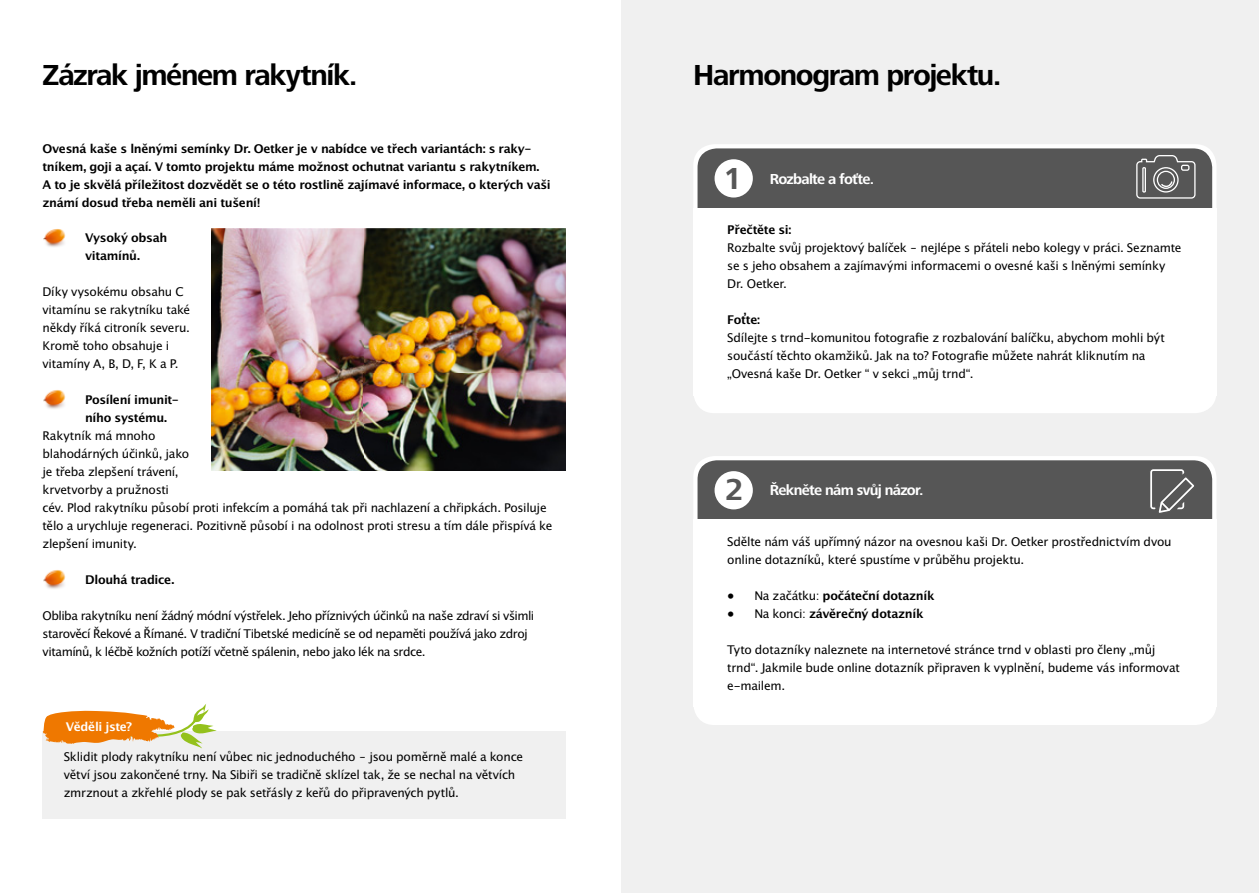
<style>
.page{position:relative;width:1259px;height:893px;background:#fff}
.page>*{position:absolute;margin:0;border:0;box-sizing:border-box;transform-origin:0 0}
.t1{font:700 31.5px "Frutiger Next LTW1 G";color:#565656}
.t2{font:700 30px "Frutiger Next LTW1 G";letter-spacing:-.045em;color:#000}
.t3{font:700 15px "Frutiger Next LTW1 G";letter-spacing:-.045em;color:#fff}
.t4{font:12px/18px "Lucida San Rom";letter-spacing:-.025em;color:#000}
.t5{font:12px/18px "Lucida San Dem";letter-spacing:-.025em;color:#000}
.t6{font:12px/18px "Lucida San Rom";letter-spacing:-.045em;color:#000}
.t7{font:12px "Lucida San Dem";letter-spacing:-.03em;color:#fff}
.s1{font-family:"Lucida San Rom"}
</style>
<div class="page">
<div style="left:43px;top:731px;width:523px;height:88px;background:#f0f0f0"></div>
<img style="left:212px;top:228px;width:354px;height:243px">
<img style="left:43px;top:229px;width:23px;height:18px">
<img style="left:43px;top:390px;width:23px;height:19px">
<img style="left:43px;top:570px;width:23px;height:19px">
<svg style="left:43px;top:704px;width:174px;height:44px"></svg>
<div style="left:621px;top:0;width:638px;height:893px;background:#f0f0f0"></div>
<div style="left:693px;top:144px;width:523px;height:269px;background:#fff;border-radius:21px"></div>
<div style="left:697px;top:148px;width:515px;height:125px;background:#565656;border-radius:19px"></div>
<div style="left:714px;top:159px;width:39px;height:39px;background:#fff;border-radius:50%"></div>
<div style="left:693px;top:208px;width:523px;height:187px;background:#fff"></div>
<svg style="left:1136px;top:155px;width:59px;height:44px"></svg>
<div style="left:693px;top:456px;width:523px;height:269px;background:#fff;border-radius:21px"></div>
<div style="left:697px;top:460px;width:515px;height:125px;background:#565656;border-radius:19px"></div>
<div style="left:714px;top:471px;width:39px;height:38px;background:#fff;border-radius:50%"></div>
<div style="left:693px;top:520px;width:523px;height:187px;background:#fff"></div>
<svg style="left:1150px;top:469px;width:44px;height:44px"></svg>
<h2 class="t2" style="left:43px;top:58px;width:317px">Zázrak jménem rakytník.</h2>
<p class="t5" style="left:43px;top:141px;width:510px">Ovesná kaše s lněnými semínky Dr. Oetker je v nabídce ve třech variantách: s raky&shy;tníkem, goji a açaí. V tomto projektu máme možnost ochutnat variantu s rakytníkem.<br>A to je skvělá příležitost dozvědět se o této rostlině zajímavé informace, o kterých vaši známí dosud třeba neměli ani tušení!</p>
<p class="t5" style="left:85px;top:229px;width:84px">Vysoký obsah vitamínů.</p>
<p class="t4" style="left:43px;top:283px;width:149px">Díky vysokému obsahu C vitamínu se rakytníku také někdy říká citroník severu.<br>Kromě toho obsahuje i vitamíny A, B, D, F, K a P.</p>
<p class="t5" style="left:85px;top:391px;width:96px">Posílení imunit&shy;ního systému.</p>
<p class="t4" style="left:43px;top:427px;width:511px">Rakytník má mnoho<br>blahodárných účinků, jako<br>je třeba zlepšení trávení,<br>krvetvorby a pružnosti<br>cév. Plod rakytníku působí proti infekcím a pomáhá tak při nachlazení a chřipkách. Posiluje tělo a urychluje regeneraci. Pozitivně působí i na odolnost proti stresu a tím dále přispívá ke zlepšení imunity.</p>
<p class="t5" style="left:85px;top:571px;width:91px">Dlouhá tradice.</p>
<p class="t6" style="left:43px;top:607px;width:493px">Obliba rakytníku není žádný módní výstřelek. Jeho příznivých účinků na naše zdraví si všimli starověcí Řekové a Římané. V tradiční Tibetské medicíně se od nepaměti používá jako zdroj vitamínů, k léčbě kožních potíží včetně spálenin, nebo jako lék na srdce.</p>
<p class="t7" style="left:66px;top:719px;width:68px">Věděli jste?</p>
<p class="t4" style="left:64px;top:748px;width:461px">Sklidit plody rakytníku není vůbec nic jednoduchého – jsou poměrně malé a konce větví jsou zakončené trny. Na Sibiři se tradičně sklízel tak, že se nechal na větvích zmrznout a zkřehlé plody se pak setřásly z keřů do připravených pytlů.</p>
<h2 class="t2" style="left:693px;top:58px;width:310px">Harmonogram projektu.</h2>
<h1 class="t1" style="left:723px;top:160px;width:20px">1</h1>
<p class="t3" style="left:770px;top:170px;width:106px">Rozbalte a foťte.</p>
<p class="t5" style="left:727px;top:222px;width:66px">Přečtěte si:</p>
<p class="t4" style="left:727px;top:239px;width:456px">Rozbalte svůj projektový balíček – nejlépe s přáteli nebo kolegy v práci. Seznamte se s jeho obsahem a zajímavými informacemi o ovesné kaši s lněnými semínky<br>Dr. Oetker.</p>
<p class="t5" style="left:727px;top:312px;width:34px">Foťte:</p>
<p class="t4" style="left:727px;top:329px;width:439px">Sdílejte s trnd-komunitou fotografie z rozbalování balíčku, abychom mohli být součástí těchto okamžiků. Jak na to? Fotografie můžete nahrát kliknutím na „Ovesná kaše Dr. Oetker “ v sekci „můj trnd“.</p>
<h1 class="t1" style="left:725px;top:472px;width:20px">2</h1>
<p class="t3" style="left:770px;top:482px;width:155px">Řekněte nám svůj názor.</p>
<p class="t4" style="left:727px;top:533px;width:446px">Sdělte nám váš upřímný názor na ovesnou kaši Dr. Oetker prostřednictvím dvou online dotazníků, které spustíme v průběhu projektu.</p>
<p class="t5" style="left:727px;top:588px;width:209px"><span class="s1">• Na začátku:</span> počáteční dotazník</p>
<p class="t5" style="left:727px;top:606px;width:198px"><span class="s1">• Na konci:</span> závěrečný dotazník</p>
<p class="t4" style="left:727px;top:641px;width:454px">Tyto dotazníky naleznete na internetové stránce trnd v oblasti pro členy „můj trnd“. Jakmile bude online dotazník připraven k vyplnění, budeme vás informovat e-mailem.</p>
</div>
